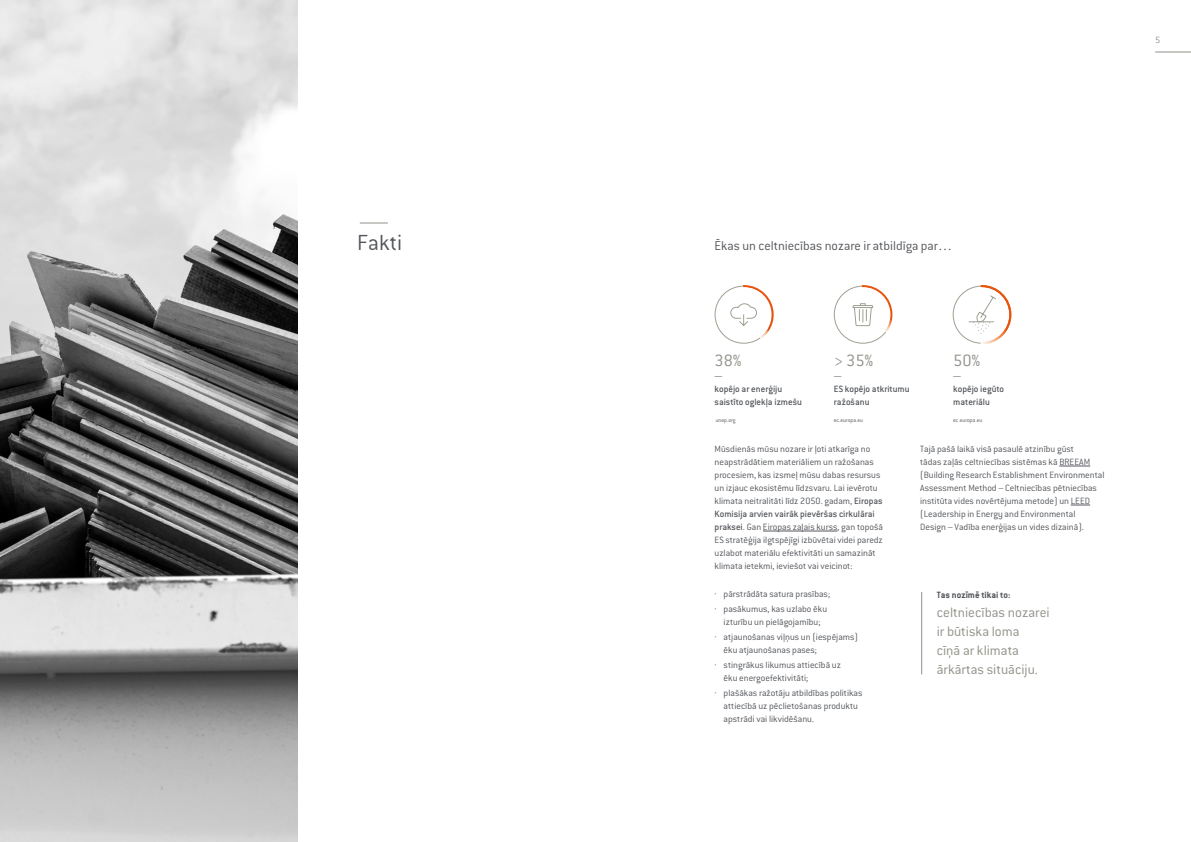
<style>
.page{position:relative;width:1191px;height:842px;background:#fff}
.page>*{position:absolute;margin:0;border:0;box-sizing:border-box;transform-origin:0 0}
.t1{font:300 24px "ITC Conduit LTCE";color:#54565b}
.t2{font:300 18px "ITC Conduit LTCE";color:#909188}
.t3{font:300 15px/19px "ITC Conduit LTCE";color:#909188}
.t4{font:300 14px "ITC Conduit LTCE";color:#54565b}
.t5{font:300 10px/13px "ITC Conduit LTCE";color:#54565b}
.t6{font:500 10px/13px "ITC Conduit LTCE";color:#54565b}
.t7{font:700 10px "ITC Conduit LTCE";color:#54565b}
.t8{font:300 10px "ITC Conduit LTCE";color:#909188}
.t9{font:300 6px "ITC Conduit LTCE";color:#54565b}
.s1{font-weight:500}
</style>
<div class="page">
<svg style="left:852px;top:285px;width:41px;height:49px"></svg>
<img style="left:0;top:0;width:298px;height:842px">
<svg style="left:969px;top:285px;width:43px;height:59px"></svg>
<svg style="left:730px;top:285px;width:44px;height:55px"></svg>
<hr style="left:763px;top:531px;width:74px;height:1px;background:#54565b">
<hr style="left:1059px;top:466px;width:31px;height:1px;background:#54565b">
<svg style="left:1070px;top:505px;width:20px;height:1px"></svg>
<svg style="left:360px;top:223px;width:28px;height:1px"></svg>
<hr style="left:921px;top:592px;width:1px;height:82px;background:#909188">
<hr style="left:1155px;top:52px;width:36px;height:1px;background:#909188">
<p class="t8" style="left:1155px;top:34px;width:7px">5</p>
<h1 class="t1" style="left:357px;top:229px;width:46px">Fakti</h1>
<h3 class="t4" style="left:714px;top:237px;width:239px">Ēkas un celtniecības nozare ir atbildīga par…</h3>
<h2 class="t2" style="left:714px;top:350px;width:29px">38%</h2>
<p class="t5" style="left:714px;top:369px;width:9px">—</p>
<p class="t6" style="left:714px;top:382px;width:89px">kopējo ar enerģiju saistīto oglekļa izmešu</p>
<h2 class="t2" style="left:834px;top:350px;width:41px">&gt; 35%</h2>
<p class="t5" style="left:834px;top:369px;width:9px">—</p>
<p class="t6" style="left:834px;top:382px;width:77px">ES kopējo atkritumu ražošanu</p>
<h2 class="t2" style="left:953px;top:350px;width:29px">50%</h2>
<p class="t5" style="left:953px;top:369px;width:9px">—</p>
<p class="t6" style="left:953px;top:382px;width:52px">kopējo iegūto materiālu</p>
<p class="t9" style="left:715px;top:417px;width:21px">unep.org</p>
<p class="t9" style="left:833px;top:417px;width:31px">ec.europa.eu</p>
<p class="t9" style="left:953px;top:417px;width:31px">ec.europa.eu</p>
<p class="t5" style="left:714px;top:442px;width:170px">Mūsdienās mūsu nozare ir ļoti atkarīga no neapstrādātiem materiāliem un ražošanas procesiem, kas izsmeļ mūsu dabas resursus un izjauc ekosistēmu līdzsvaru. Lai ievērotu klimata neitralitāti līdz 2050. gadam, <span class="s1">Eiropas Komisija arvien vairāk pievēršas cirkulārai praksei</span>. Gan Eiropas zaļais kurss, gan topošā ES stratēģija ilgtspējīgi izbūvētai videi paredz uzlabot materiālu efektivitāti un samazināt klimata ietekmi, ieviešot vai veicinot:</p>
<p class="t5" style="left:714px;top:586px;width:117px;line-height:15px">· pārstrādāta satura prasības; · pasākumus, kas uzlabo ēku</p>
<p class="t5" style="left:714px;top:614px;width:145px;line-height:15px;text-indent:9px">izturību un pielāgojamību;<br>· atjaunošanas viļņus un (iespējams)</p>
<p class="t5" style="left:714px;top:642px;width:128px;line-height:15px;text-indent:9px">ēku atjaunošanas pases;<br>· stingrākus likumus attiecībā uz</p>
<p class="t5" style="left:714px;top:670px;width:149px;line-height:15px;text-indent:9px">ēku energoefektivitāti;<br>· plašākas ražotāju atbildības politikas</p>
<p class="t5" style="left:723px;top:699px;width:136px">attiecībā uz pēclietošanas produktu apstrādi vai likvidēšanu.</p>
<p class="t5" style="left:920px;top:442px;width:186px">Tajā pašā laikā visā pasaulē atzinību gūst<br>tādas zaļās celtniecības sistēmas kā BREEAM (Building Research Establishment Environmental Assessment Method – Celtniecības pētniecības institūta vides novērtējuma metode) un LEED (Leadership in Energy and Environmental<br>Design – Vadība enerģijas un vides dizainā).</p>
<p class="t7" style="left:936px;top:589px;width:75px">Tas nozīmē tikai to:</p>
<h3 class="t3" style="left:936px;top:603px;width:114px">celtniecības nozarei ir būtiska loma<br>cīņā ar klimata ārkārtas situāciju.</h3>
</div>
